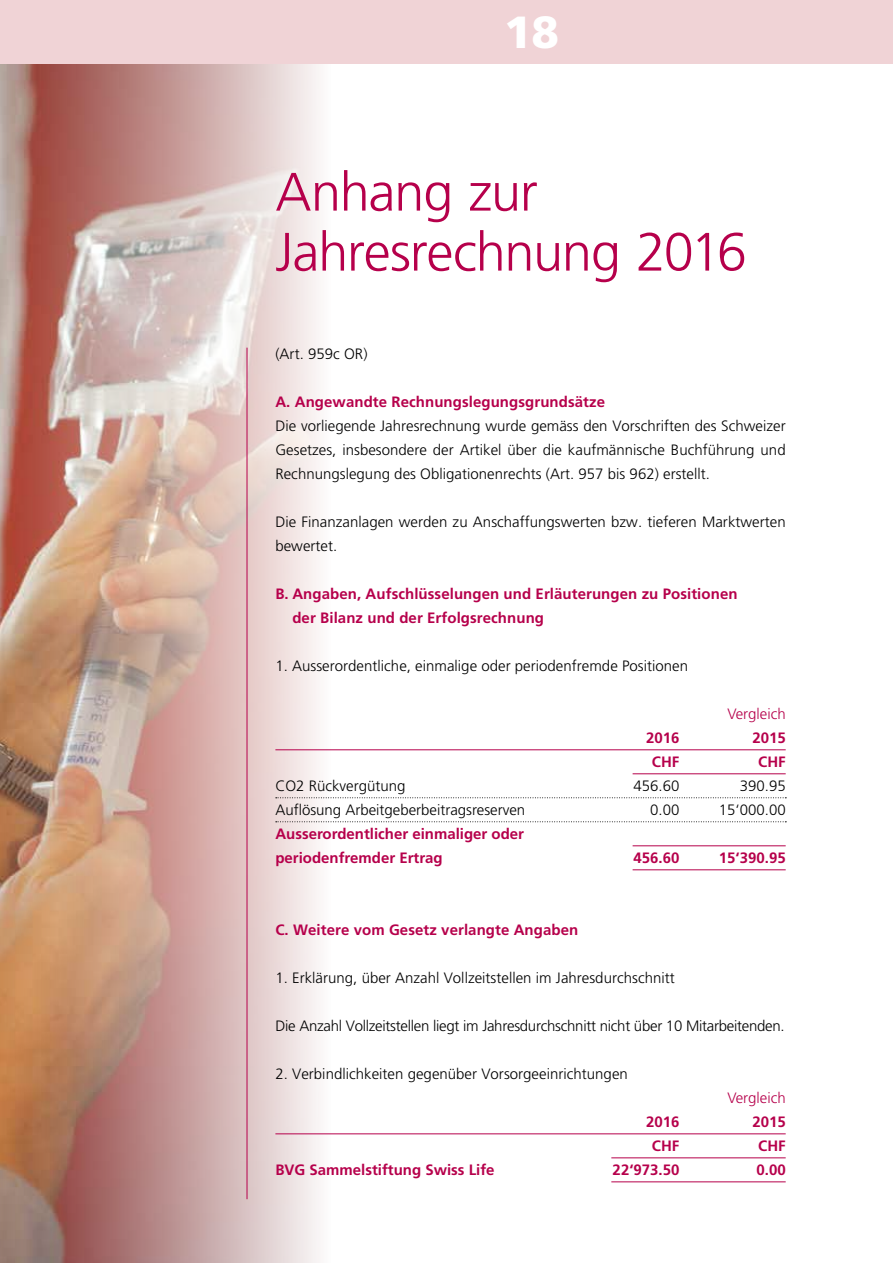
<style>
.page{position:relative;width:893px;height:1263px;background:#fff}
.page>*{position:absolute;margin:0;border:0;box-sizing:border-box;transform-origin:0 0}
.t1{font:300 54px/60px "Frutiger LT";letter-spacing:-.025em;color:#b6004b}
.t2{font:900 45px "Frutiger LT";color:#fff}
.t3{font:300 15px/24px "Frutiger LT";color:#000;text-align:justify}
.t4{font:700 15px/24px "Frutiger LT";letter-spacing:.005em;color:#b6004b}
.t5{font:300 15px "Frutiger LT";letter-spacing:-.02em;color:#000}
.t6{font:300 15px "Frutiger LT";color:#b6004b}
</style>
<div class="page">
<img style="left:0;top:64px;width:330px;height:1199px">
<div style="left:0;top:0;width:893px;height:64px;background:#f0d3d6"></div>
<hr style="left:275px;top:749px;width:511px;height:1px;background:#b6004b">
<hr style="left:633px;top:773px;width:153px;height:1px;background:#b6004b">
<svg style="left:276px;top:797px;width:510px;height:1px"></svg>
<svg style="left:276px;top:821px;width:510px;height:1px"></svg>
<hr style="left:633px;top:845px;width:153px;height:1px;background:#b6004b">
<hr style="left:633px;top:869px;width:153px;height:1px;background:#b6004b">
<hr style="left:275px;top:1133px;width:511px;height:1px;background:#b6004b">
<hr style="left:611px;top:1157px;width:175px;height:1px;background:#b6004b">
<hr style="left:611px;top:1181px;width:175px;height:1px;background:#b6004b">
<hr style="left:247px;top:348px;width:1px;height:851px;background:#b6004b">
<h2 class="t2" style="left:504px;top:5px;width:57px">18</h2>
<h1 class="t1" style="left:275px;top:163px;width:473px">Anhang zur<br>Jahresrechnung 2016</h1>
<p class="t3" style="left:275px;top:342px;width:94px">(Art. 959c OR)</p>
<p class="t4" style="left:275px;top:390px;width:331px">A. Angewandte Rechnungslegungsgrundsätze</p>
<p class="t3" style="left:275px;top:414px;width:512px">Die vorliegende Jahresrechnung wurde gemäss den Vorschriften des Schweizer Gesetzes, insbesondere der Artikel über die kaufmännische Buchführung und Rechnungslegung des Obligationenrechts (Art. 957 bis 962) erstellt.</p>
<p class="t3" style="left:275px;top:510px;width:512px">Die Finanzanlagen werden zu Anschaffungswerten bzw. tieferen Marktwerten bewertet.</p>
<p class="t4" style="left:292px;top:582px;width:447px;text-indent:-17px">B. Angaben, Aufschlüsselungen und Erläuterungen zu Positionen der Bilanz und der Erfolgsrechnung</p>
<p class="t3" style="left:275px;top:654px;width:414px">1. Ausserordentliche, einmalige oder periodenfremde Positionen</p>
<p class="t6" style="left:727px;top:705px;width:60px">Vergleich</p>
<p class="t4" style="left:646px;top:726px;width:35px">2016</p>
<p class="t4" style="left:752px;top:726px;width:35px">2015</p>
<p class="t4" style="left:652px;top:750px;width:29px">CHF</p>
<p class="t4" style="left:758px;top:750px;width:29px">CHF</p>
<p class="t3" style="left:275px;top:774px;width:132px">CO2 Rückvergütung</p>
<p class="t3" style="left:633px;top:774px;width:47px">456.60</p>
<p class="t3" style="left:740px;top:774px;width:47px">390.95</p>
<p class="t3" style="left:275px;top:798px;width:251px">Auflösung Arbeitgeberbeitragsreserven</p>
<p class="t3" style="left:650px;top:798px;width:31px">0.00</p>
<p class="t3" style="left:719px;top:798px;width:68px">15‘000.00</p>
<p class="t4" style="left:275px;top:822px;width:250px">Ausserordentlicher einmaliger oder periodenfremder Ertrag</p>
<p class="t4" style="left:633px;top:846px;width:47px">456.60</p>
<p class="t4" style="left:719px;top:846px;width:68px">15‘390.95</p>
<p class="t4" style="left:275px;top:918px;width:304px">C. Weitere vom Gesetz verlangte Angaben</p>
<p class="t3" style="left:275px;top:966px;width:401px">1. Erklärung, über Anzahl Vollzeitstellen im Jahresdurchschnitt</p>
<p class="t5" style="left:275px;top:1017px;width:511px">Die Anzahl Vollzeitstellen liegt im Jahresdurchschnitt nicht über 10 Mitarbeitenden.</p>
<p class="t3" style="left:275px;top:1062px;width:354px">2. Verbindlichkeiten gegenüber Vorsorgeeinrichtungen</p>
<p class="t6" style="left:727px;top:1089px;width:60px">Vergleich</p>
<p class="t4" style="left:646px;top:1110px;width:35px">2016</p>
<p class="t4" style="left:752px;top:1110px;width:35px">2015</p>
<p class="t4" style="left:652px;top:1134px;width:29px">CHF</p>
<p class="t4" style="left:758px;top:1134px;width:29px">CHF</p>
<p class="t4" style="left:275px;top:1158px;width:221px">BVG Sammelstiftung Swiss Life</p>
<p class="t4" style="left:613px;top:1158px;width:68px">22‘973.50</p>
<p class="t4" style="left:756px;top:1158px;width:31px">0.00</p>
</div>
